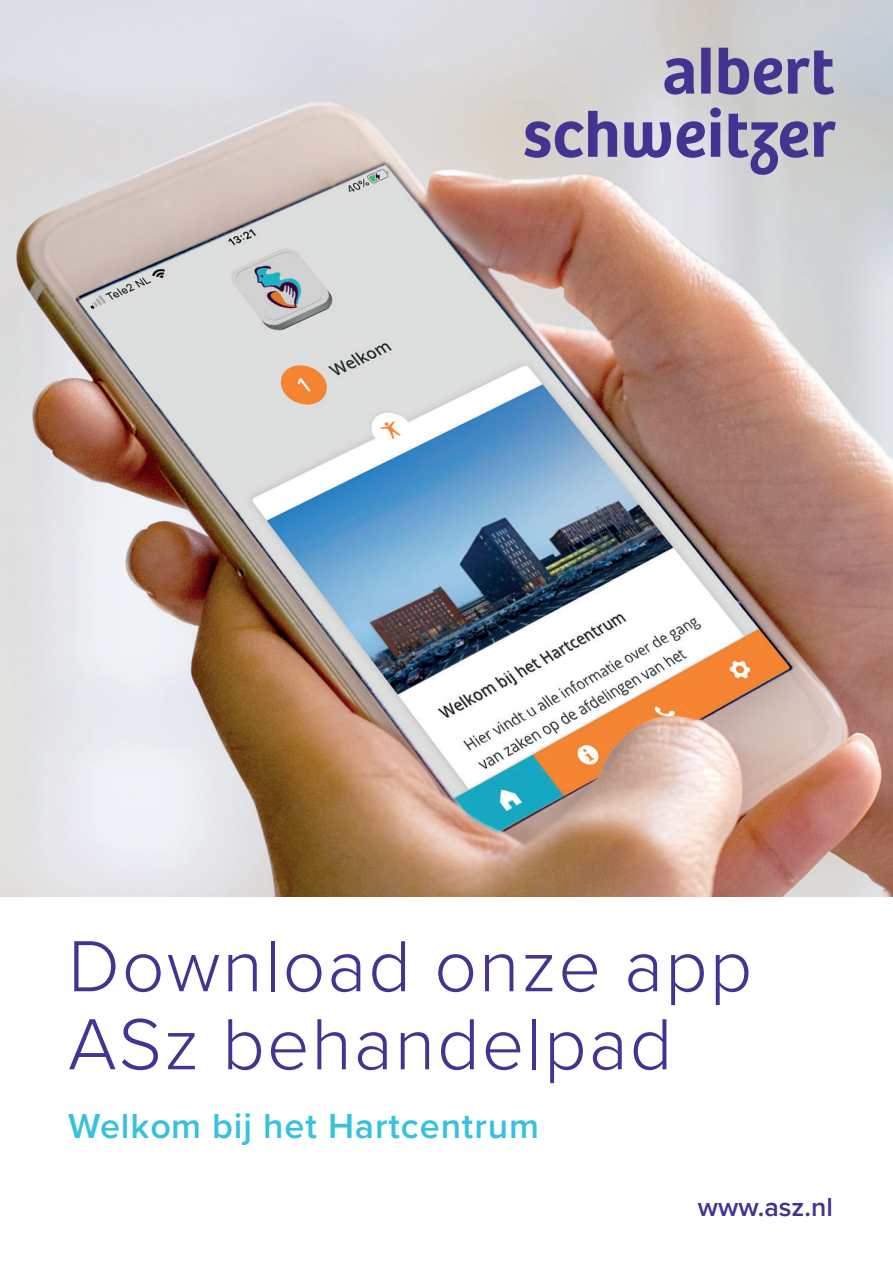
<style>
.page{position:relative;width:893px;height:1263px;background:#fff}
.page>*{position:absolute;margin:0;border:0;box-sizing:border-box;transform-origin:0 0}
.t1{font:300 75px/78px "Proxima Nova";letter-spacing:.025em;color:#443492}
.t2{font:600 36px "Proxima Nova";letter-spacing:.025em;color:#36c2de}
.t3{font:600 27px "Proxima Nova";color:#443492}
</style>
<div class="page">
<img style="left:0;top:0;width:893px;height:896px">
<svg style="left:524px;top:48px;width:312px;height:127px;background:#aeaac2"></svg>
<p class="t1" style="left:68px;top:923px;width:686px">Download onze app<br>ASz behandelpad</p>
<p class="t2" style="left:68px;top:1099px;width:472px">Welkom bij het Hartcentrum</p>
<p class="t3" style="left:698px;top:1187px;width:137px">www.asz.nl</p>
</div>
